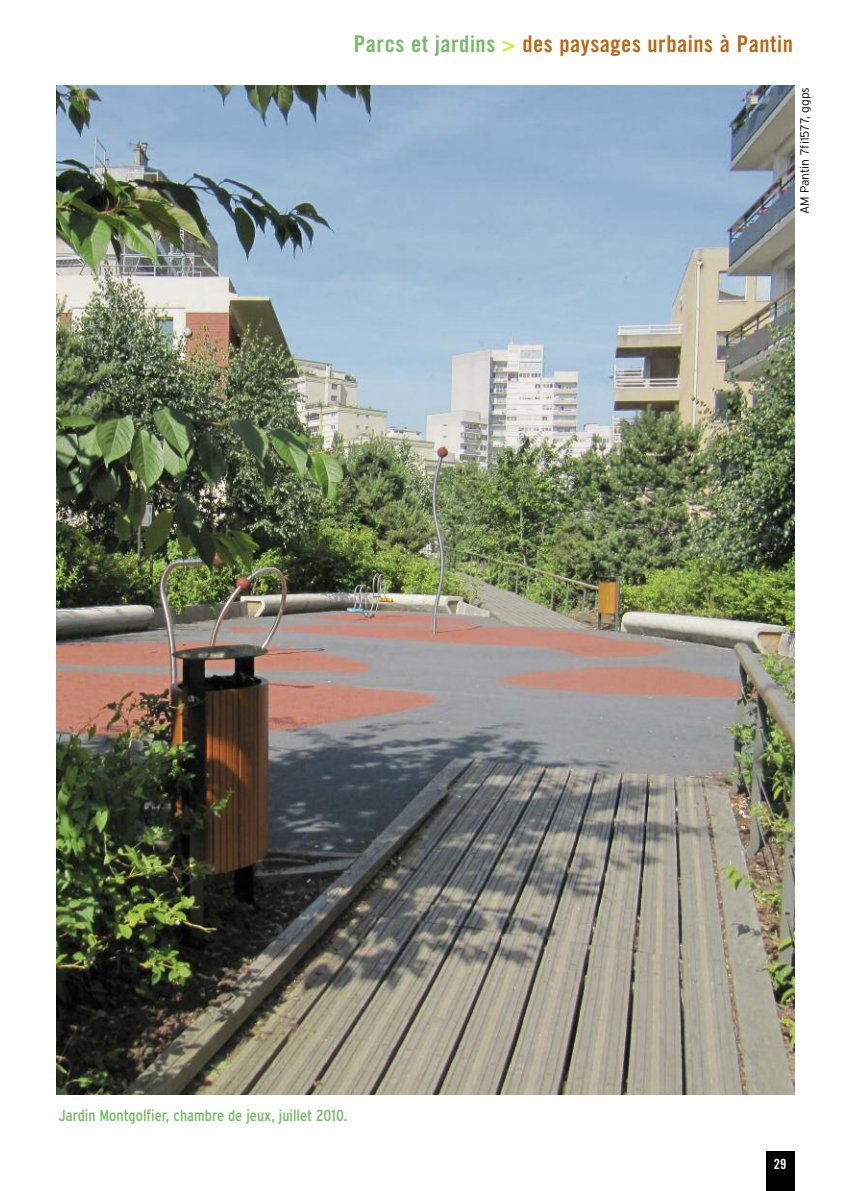
<style>
.page{position:relative;width:851px;height:1191px;background:#fff}
.page>*{position:absolute;margin:0;border:0;box-sizing:border-box;transform-origin:0 0}
.t1{font:23px "Trade Gothic Bold Cond Twenty";letter-spacing:.02em;color:#b76919}
.t2{font:condensed 16px "Interstate";color:#77b96a}
.t3{font:14px "Trade Gothic Bold Cond Twenty";color:#fff}
.t4{font:300 12px "Interstate";color:#000}
.s1{color:#77b96a}
.s2{color:#caef37}
</style>
<div class="page">
<div style="left:765px;top:1151px;width:29px;height:40px;background:#000"></div>
<img style="left:57px;top:85px;width:737px;height:1009px">
<h1 class="t1" style="left:354px;top:35px;width:440px"><span class="s1">Parcs et jardins</span> <span class="s2">&gt;</span> des paysages urbains à Pantin</h1>
<p class="t4" style="left:797px;top:214px;width:129px;rotate:-90deg">AM Pantin 7fi1577, ggps</p>
<p class="t2" style="left:59px;top:1105px;width:290px">Jardin Montgolfier, chambre de jeux, juillet 2010.</p>
<p class="t3" style="left:773px;top:1159px;width:14px">29</p>
</div>
